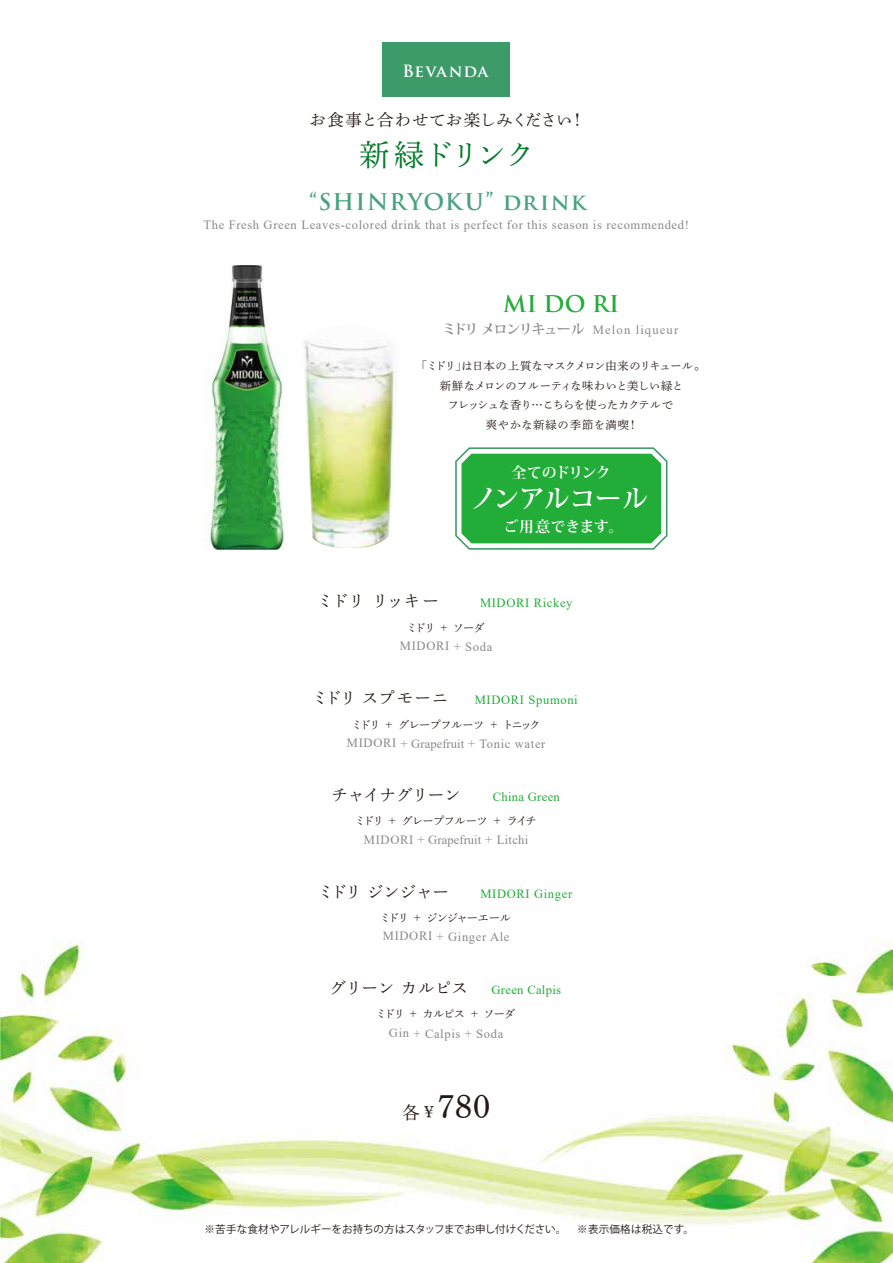
<style>
.page{position:relative;width:893px;height:1263px;background:#fff}
.page>*{position:absolute;margin:0;border:0;box-sizing:border-box;transform-origin:0 0}
.t1{font:33px "DNP Shuei Min Pr 6 M";color:#221815}
.t2{font:30px "DNP Shuei Min Pr 6 L";letter-spacing:-.045em;color:#007a28}
.t3{font:700 25.5px "Koz Min Pr 6 N";letter-spacing:.005em;color:#fff}
.t4{font:700 22.5px "Trajan Pro";letter-spacing:.055em;color:#49a37d}
.t5{font:700 22.5px "Trajan Pro";color:#22ac38}
.t6{font:16.5px "DNP Shuei Min Pr 6 L";letter-spacing:-.015em;color:#221815}
.t7{font:16.5px "DNP Shuei Min Pr 6 L";letter-spacing:.035em;color:#221815}
.t8{font:16.5px "DNP Shuei Min Pr 6 L";letter-spacing:.005em;color:#221815}
.t9{font:700 16.5px "Trajan Pro";letter-spacing:.05em;color:#fff}
.t10{font:700 15px "Koz Min Pr 6 N";color:#fff}
.t11{font:700 15px "Koz Min Pr 6 N";letter-spacing:-.095em;color:#fff}
.t12{font:12.6px "Times New Roman";letter-spacing:.05em;color:#898989}
.t13{font:12.6px "Times New Roman";letter-spacing:.05em;color:#22ac38}
.t14{font:12.6px "Times New Roman";letter-spacing:.025em;color:#898989}
.t15{font:12.6px "Times New Roman";letter-spacing:.09em;color:#898989}
.t16{font:12.6px "Times New Roman";letter-spacing:.025em;color:#22ac38}
.t17{font:11.25px/19.5px "DNP Shuei Min Pr 6 L";letter-spacing:-.01em;color:#221815;text-align:center}
.t18{font:11.25px "DNP Shuei Min Pr 6 L";letter-spacing:-.05em;color:#221815}
.t19{font:11.25px "DNP Shuei Min Pr 6 L";letter-spacing:-.1em;color:#221815}
.t20{font:11.25px "DNP Shuei Min Pr 6 L";letter-spacing:-.095em;color:#221815}
.t21{font:10.5px "Koz Go Pr 6 N";letter-spacing:.01em;color:#221815}
.s1{font-family:"Koz Min Pr 6 N";font-weight:700;font-size:13.5px}
.s2{font-family:"DNP Shuei Min Pr 6 L";font-size:17.4px}
.s3{font-size:16.5px}
</style>
<div class="page">
<img style="left:0;top:941px;width:893px;height:322px">
<div style="left:382px;top:43px;width:128px;height:54px;background:#3d9a69"></div>
<img style="left:304px;top:340px;width:93px;height:208px">
<svg style="left:455px;top:447px;width:212px;height:103px;background:#43b757"></svg>
<img style="left:207px;top:265px;width:77px;height:285px">
<h3 class="t9" style="left:403px;top:61px;width:87px">Bevanda</h3>
<h3 class="t6" style="left:309px;top:105px;width:278px">お食事と合わせてお楽しみください！</h3>
<h2 class="t2" style="left:360px;top:128px;width:177px">新緑ドリンク</h2>
<h3 class="t4" style="left:309px;top:188px;width:278px">“SHINRYOKU” drink</h3>
<p class="t12" style="left:203px;top:216px;width:487px">The Fresh Green Leaves-colored drink that is perfect for this season is recommended!</p>
<h3 class="t5" style="left:503px;top:290px;width:118px">MI DO RI</h3>
<p class="t15" style="left:442px;top:321px;width:238px"><span class="s1">ミドリ メロンリキュール</span> Melon liqueur</p>
<p class="t17" style="left:416px;top:355px;width:291px">「ミドリ」は日本の上質なマスクメロン由来のリキュール。新鮮なメロンのフルーティな味わいと美しい緑と<br>フレッシュな香り…こちらを使ったカクテルで<br>爽やかな新緑の季節を満喫！</p>
<p class="t11" style="left:511px;top:464px;width:100px">全てのドリンク</p>
<h3 class="t3" style="left:471px;top:485px;width:179px">ノンアルコール</h3>
<p class="t10" style="left:503px;top:518px;width:121px">ご用意できます。</p>
<h3 class="t6" style="left:317px;top:586px;width:124px">ミドリ リッキー</h3>
<p class="t13" style="left:480px;top:594px;width:94px">MIDORI Rickey</p>
<p class="t18" style="left:406px;top:617px;width:80px">ミドリ + ソーダ</p>
<p class="t12" style="left:400px;top:637px;width:94px">MIDORI + Soda</p>
<h3 class="t7" style="left:312px;top:683px;width:138px">ミドリ スプモーニ</h3>
<p class="t13" style="left:475px;top:691px;width:105px">MIDORI Spumoni</p>
<p class="t18" style="left:351px;top:714px;width:191px">ミドリ + グレープフルーツ + トニック</p>
<p class="t12" style="left:347px;top:735px;width:200px">MIDORI + Grapefruit + Tonic water</p>
<h3 class="t6" style="left:332px;top:780px;width:131px">チャイナグリーン</h3>
<p class="t16" style="left:493px;top:788px;width:69px">China Green</p>
<p class="t18" style="left:354px;top:810px;width:184px">ミドリ + グレープフルーツ + ライチ</p>
<p class="t14" style="left:364px;top:831px;width:166px">MIDORI + Grapefruit + Litchi</p>
<h3 class="t6" style="left:317px;top:876px;width:133px">ミドリ ジンジャー</h3>
<p class="t13" style="left:480px;top:884px;width:93px">MIDORI Ginger</p>
<p class="t19" style="left:379px;top:907px;width:133px">ミドリ + ジンジャーエール</p>
<p class="t12" style="left:383px;top:928px;width:128px">MIDORI + Ginger Ale</p>
<h3 class="t8" style="left:330px;top:973px;width:140px">グリーン カルピス</h3>
<p class="t16" style="left:491px;top:981px;width:71px">Green Calpis</p>
<p class="t20" style="left:375px;top:1004px;width:141px">ミドリ + カルピス + ソーダ</p>
<p class="t12" style="left:389px;top:1024px;width:116px">Gin + Calpis + Soda</p>
<h1 class="t1" style="left:403px;top:1076px;width:89px"><span class="s2">各</span><span class="s3">￥</span>780</h1>
<p class="t21" style="left:204px;top:1223px;width:491px">※苦手な食材やアレルギーをお持ちの方はスタッフまでお申し付けください。　※表示価格は税込です。</p>
</div>
